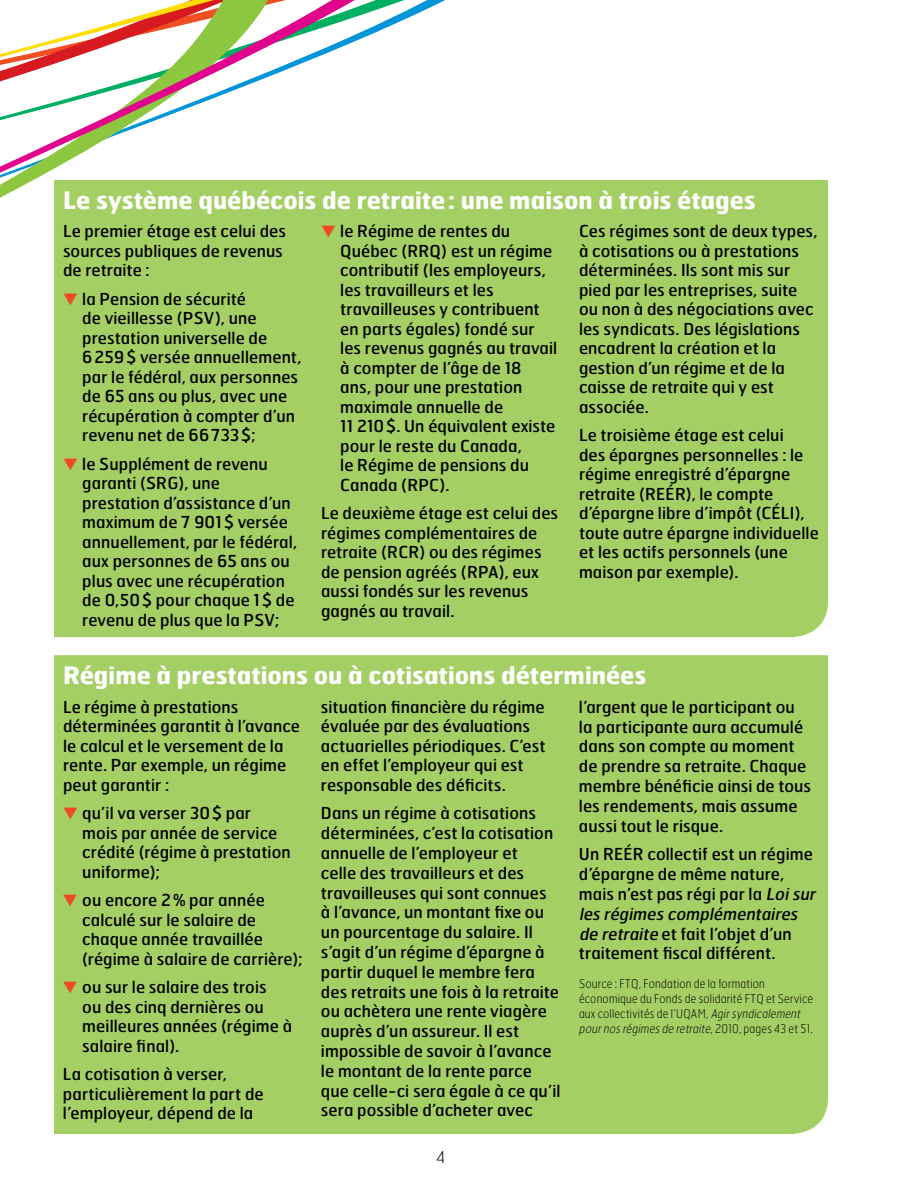
<style>
.page{position:relative;width:918px;height:1188px;background:#fff}
.page>*{position:absolute;margin:0;border:0;box-sizing:border-box;transform-origin:0 0}
.t1{font:700 24px "Hermes";color:#fff}
.t2{font:16.5px/19.5px "Hermes";letter-spacing:.005em;color:#000}
.t3{font:100 16.5px "Hermes";color:#000}
.t4{font:100 12px/15px "Hermes";letter-spacing:.02em;color:#000;scale:.9 1}
.s1{color:#ef4923}
.s2{font-style:italic}
</style>
<div class="page">
<svg style="left:0;top:0;width:445px;height:198px"></svg>
<div style="left:54px;top:180px;width:774px;height:457px;background:#a4cf64"></div>
<div style="left:54px;top:655px;width:774px;height:479px;background:#a4cf64"></div>
<h1 class="t1" style="left:63px;top:184px;width:694px">Le système québécois de retraite: une maison à trois étages</h1>
<p class="t2" style="left:63px;top:221px;width:225px">Le premier étage est celui des sources publiques de revenus de retraite :</p>
<p class="t2" style="left:82px;top:289px;width:221px;text-indent:-19px"><span class="s1">▼</span> la Pension de sécurité<br>de vieillesse (PSV), une prestation universelle de<br>6259$ versée annuellement, par le fédéral, aux personnes de 65 ans ou plus, avec une récupération à compter d’un revenu net de 66733$;</p>
<p class="t2" style="left:82px;top:454px;width:216px;text-indent:-19px"><span class="s1">▼</span> le Supplément de revenu garanti (SRG), une prestation d’assistance d’un maximum de 7 901$ versée annuellement, par le fédéral, aux personnes de 65 ans ou plus avec une récupération de 0,50$ pour chaque 1$ de revenu de plus que la PSV;</p>
<p class="t2" style="left:340px;top:221px;width:218px;text-indent:-19px"><span class="s1">▼</span> le Régime de rentes du<br>Québec (RRQ) est un régime contributif (les employeurs, les travailleurs et les travailleuses y contribuent en parts égales) fondé sur les revenus gagnés au travail à compter de l’âge de 18<br>ans, pour une prestation maximale annuelle de<br>11 210$. Un équivalent existe pour le reste du Canada,<br>le Régime de pensions du<br>Canada (RPC).</p>
<p class="t2" style="left:321px;top:503px;width:239px">Le deuxième étage est celui des régimes complémentaires de retraite (RCR) ou des régimes de pension agréés (RPA), eux aussi fondés sur les revenus gagnés au travail.</p>
<p class="t2" style="left:579px;top:221px;width:240px">Ces régimes sont de deux types, à cotisations ou à prestations déterminées. Ils sont mis sur pied par les entreprises, suite ou non à des négociations avec les syndicats. Des législations encadrent la création et la gestion d’un régime et de la caisse de retraite qui y est associée.</p>
<p class="t2" style="left:579px;top:425px;width:241px">Le troisième étage est celui<br>des épargnes personnelles : le régime enregistré d’épargne retraite (REÉR), le compte d’épargne libre d’impôt (CÉLI), toute autre épargne individuelle et les actifs personnels (une maison par exemple).</p>
<h1 class="t1" style="left:63px;top:660px;width:585px">Régime à prestations ou à cotisations déterminées</h1>
<p class="t2" style="left:63px;top:696px;width:239px">Le régime à prestations déterminées garantit à l’avance le calcul et le versement de la rente. Par exemple, un régime peut garantir :</p>
<p class="t2" style="left:82px;top:803px;width:210px;text-indent:-19px"><span class="s1">▼</span> qu’il va verser 30$ par<br>mois par année de service crédité (régime à prestation uniforme);</p>
<p class="t2" style="left:82px;top:890px;width:222px;text-indent:-19px"><span class="s1">▼</span> ou encore 2% par année calculé sur le salaire de chaque année travaillée (régime à salaire de carrière);</p>
<p class="t2" style="left:82px;top:977px;width:211px;text-indent:-19px"><span class="s1">▼</span> ou sur le salaire des trois<br>ou des cinq dernières ou meilleures années (régime à salaire final).</p>
<p class="t2" style="left:63px;top:1064px;width:202px">La cotisation à verser, particulièrement la part de l’employeur, dépend de la</p>
<p class="t2" style="left:321px;top:696px;width:226px">situation financière du régime évaluée par des évaluations actuarielles périodiques. C’est en effet l’employeur qui est responsable des déficits.</p>
<p class="t2" style="left:321px;top:803px;width:241px">Dans un régime à cotisations déterminées, c’est la cotisation annuelle de l’employeur et<br>celle des travailleurs et des travailleuses qui sont connues<br>à l’avance, un montant fixe ou un pourcentage du salaire. Il s’agit d’un régime d’épargne à partir duquel le membre fera des retraits une fois à la retraite ou achètera une rente viagère auprès d’un assureur. Il est impossible de savoir à l’avance le montant de la rente parce que celle-ci sera égale à ce qu’il sera possible d’acheter avec</p>
<p class="t2" style="left:579px;top:696px;width:234px">l’argent que le participant ou la participante aura accumulé dans son compte au moment de prendre sa retraite. Chaque membre bénéficie ainsi de tous les rendements, mais assume aussi tout le risque.</p>
<p class="t2" style="left:579px;top:844px;width:241px">Un REÉR collectif est un régime d’épargne de même nature, mais n’est pas régi par la <span class="s2">Loisur les régimes complémentaires de retraite</span> et fait l’objet d’un traitement fiscal différent.</p>
<p class="t4" style="left:579px;top:976px;width:262px">Source : FTQ, Fondation de la formation économique du Fonds de solidarité FTQ et Service aux collectivités de l’UQA M, <span class="s2">Agirsyndicalement pournosrégimesde retraite</span>, 2 0 1 0 , p a g e s 4 3 e t 5 1 .</p>
<p class="t3" style="left:436px;top:1146px;width:11px">4</p>
</div>
